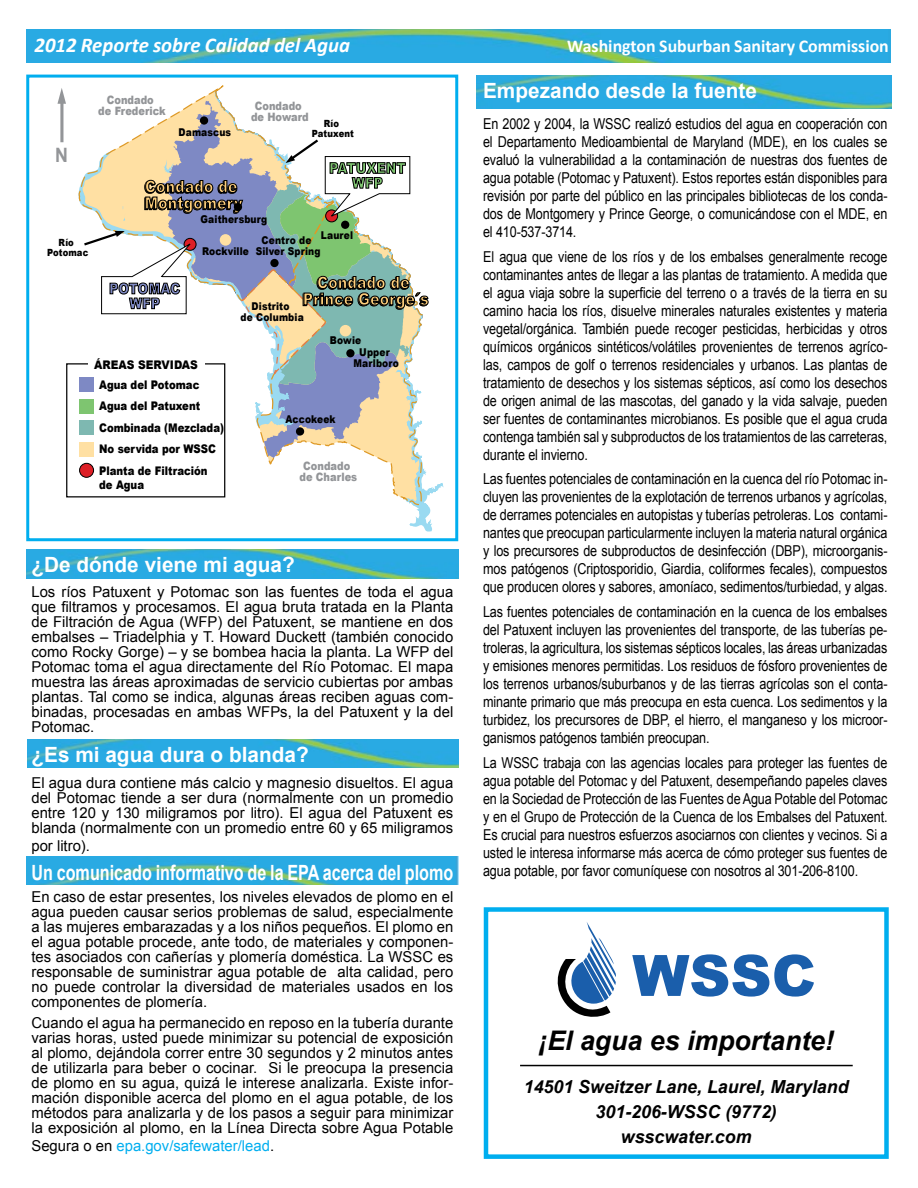
<style>
.page{position:relative;width:918px;height:1188px;background:#fff}
.page>*{position:absolute;margin:0;border:0;box-sizing:border-box;transform-origin:0 0}
.t1{font:italic 700 27px "Arial";color:#000}
.t2{font:700 21px "Arial";color:#fff}
.t3{font:700 21px "Arial";color:#fff;scale:.77 1}
.t4{font:italic 700 21px "Calibri";color:#fff}
.t5{font:700 19.8px "Arial";color:#939598;scale:.9 1}
.t6{font:italic 700 18px/24.9px "Arial";color:#000;text-align:center}
.t7{font:700 18px "Calibri";color:#fff}
.t8{font:900 16.5px/16.5px "Arial";letter-spacing:.015em;color:#fdce7b;text-align:center;scale:.85 1}
.t9{font:15px/18px "Arial";letter-spacing:-.01em;color:#000;text-align:justify;scale:.84 1}
.t10{font:15px/15px "Arial";letter-spacing:-.01em;color:#000;text-align:justify}
.t11{font:15px "Arial";color:#00aeef}
.t12{font:900 14.85px/14.9px "Arial";letter-spacing:.015em;color:#7ec570;text-align:center;scale:.85 1}
.t13{font:900 14.85px/14.9px "Arial";letter-spacing:.015em;color:#7e89c4;text-align:center;scale:.85 1}
.t14{font:900 11.85px/21.6px "Arial";color:#000;scale:.85 1}
.t15{font:900 11.85px "Arial";color:#000;scale:.9 1}
.t16{font:900 11.55px/11.6px "Arial";color:#939598;text-align:center;scale:.85 1}
.t17{font:900 10.8px/10.8px "Arial";letter-spacing:.015em;color:#000;text-align:center;scale:.85 1}
.t18{font:900 9.9px/9.9px "Arial";letter-spacing:.015em;color:#000;text-align:center;scale:.85 1}
.s1{color:#000}
</style>
<div class="page">
<div style="left:26px;top:75px;width:432px;height:466px;border:3px solid #00aeef"></div>
<img style="left:26px;top:857px;width:432px;height:28px">
<img style="left:27px;top:739px;width:431px;height:29px">
<div style="left:484px;top:907px;width:405px;height:252px;border:4px solid #00aeef"></div>
<img style="left:476px;top:75px;width:416px;height:33px">
<img style="left:26px;top:29px;width:864px;height:33px">
<svg style="left:84px;top:85px;width:360px;height:447px"></svg>
<div style="left:79px;top:421px;width:14px;height:14px;background:#7eb8b1"></div>
<div style="left:79px;top:442px;width:14px;height:14px;background:#ffe0a3"></div>
<div style="left:79px;top:399px;width:14px;height:14px;background:#7ec570"></div>
<div style="left:79px;top:378px;width:14px;height:14px;background:#7e89c4"></div>
<div style="left:80px;top:463px;width:14px;height:14px;background:#dd1f26;border-radius:50%"></div>
<div style="left:79px;top:463px;width:15px;height:15px;border:1px solid #000;border-radius:50%"></div>
<div style="left:66px;top:363px;width:159px;height:134px;border:1px solid #000"></div>
<div style="left:88px;top:359px;width:116px;height:11px;background:#fff"></div>
<svg style="left:57px;top:88px;width:9px;height:54px"></svg>
<div style="left:341px;top:221px;width:8px;height:8px;background:#000;border-radius:50%"></div>
<div style="left:200px;top:116px;width:8px;height:9px;background:#000;border-radius:50%"></div>
<div style="left:270px;top:259px;width:9px;height:8px;background:#000;border-radius:50%"></div>
<div style="left:346px;top:349px;width:9px;height:8px;background:#000;border-radius:50%"></div>
<div style="left:296px;top:427px;width:8px;height:9px;background:#000;border-radius:50%"></div>
<div style="left:234px;top:203px;width:8px;height:8px;background:#000;border-radius:50%"></div>
<div style="left:220px;top:234px;width:11px;height:12px;background:#ffe0a3;border-radius:50%"></div>
<div style="left:340px;top:325px;width:11px;height:11px;background:#ffe0a3;border-radius:50%"></div>
<img style="left:26px;top:550px;width:432px;height:28px">
<svg style="left:557px;top:922px;width:59px;height:95px"></svg>
<svg style="left:632px;top:954px;width:182px;height:43px"></svg>
<hr style="left:520px;top:1065px;width:333px;height:1px;background:#000">
<h2 class="t4" style="left:34px;top:32px;width:317px">2012 Reporte sobre Calidad del Agua</h2>
<p class="t7" style="left:567px;top:35px;width:323px">Washington Suburban Sanitary Commission</p>
<h3 class="t5" style="left:55px;top:142px;width:16px">N</h3>
<p class="t16" style="left:98px;top:93px;width:81px">Condado<br>de Frederick</p>
<p class="t17" style="left:179px;top:126px;width:63px">Damascus</p>
<p class="t16" style="left:251px;top:99px;width:69px">Condado de Howard</p>
<p class="t18" style="left:312px;top:118px;width:51px">Río<br>Patuxent</p>
<p class="t8" style="left:145px;top:178px;width:117px;text-align:left">Condado de<br>Montgomery</p>
<p class="t12" style="left:329px;top:160px;width:92px">PATUXENT<br>WFP</p>
<p class="t17" style="left:201px;top:213px;width:80px">Gaithersburg</p>
<p class="t17" style="left:202px;top:245px;width:57px">Rockville</p>
<p class="t17" style="left:321px;top:229px;width:39px">Laurel</p>
<p class="t18" style="left:47px;top:237px;width:50px">Río<br>Potomac</p>
<p class="t17" style="left:256px;top:234px;width:78px">Centro de<br>Silver Spring</p>
<p class="t13" style="left:109px;top:281px;width:85px">POTOMAC<br>WFP</p>
<p class="t15" style="left:94px;top:356px;width:117px">ÁREAS SERVIDAS</p>
<p class="t14" style="left:99px;top:373px;width:148px">Agua del Potomac<br>Agua del Patuxent<br>Combinada (Mezclada)<br>No servida por WSSC<br>Planta de Filtración</p>
<p class="t14" style="left:99px;top:474px;width:54px">de Agua</p>
<p class="t8" style="left:303px;top:274px;width:149px">Condado de<br>Prince George´s</p>
<p class="t17" style="left:241px;top:301px;width:76px">Distrito<br>de Columbia</p>
<p class="t17" style="left:330px;top:334px;width:38px">Bowie</p>
<p class="t17" style="left:353px;top:346px;width:55px;line-height:11.6px">Upper<br>Marlboro</p>
<p class="t17" style="left:285px;top:413px;width:61px">Accokeek</p>
<p class="t16" style="left:300px;top:459px;width:69px">Condado de Charles</p>
<h2 class="t2" style="left:31px;top:550px;width:265px">¿De dónde viene mi agua?</h2>
<p class="t10" style="left:31px;top:584px;width:423px">Los ríos Patuxent y Potomac son las fuentes de toda el agua que filtramos y procesamos. El agua bruta tratada en la Planta de Filtración de Agua (WFP) del Patuxent, se mantiene en dos embalses – Triadelphia y T. Howard Duckett (también conocido como Rocky Gorge) – y se bombea hacia la planta. La WFP del Potomac toma el agua directamente del Río Potomac. El mapa muestra las áreas aproximadas de servicio cubiertas por ambas plantas. Tal como se indica, algunas áreas reciben aguas com&shy;binadas, procesadas en ambas WFPs, la del Patuxent y la del Potomac.</p>
<h2 class="t2" style="left:31px;top:741px;width:279px">¿Es mi agua dura o blanda?</h2>
<p class="t10" style="left:31px;top:776px;width:423px">El agua dura contiene más calcio y magnesio disueltos. El agua del Potomac tiende a ser dura (normalmente con un promedio entre 120 y 130 miligramos por litro). El agua del Patuxent es blanda (normalmente con un promedio entre 60 y 65 miligramos</p>
<p class="t10" style="left:31px;top:839px;width:60px">por litro).</p>
<h2 class="t3" style="left:31px;top:859px;width:549px">Un comunicado informativo de la EPA acerca del plomo</h2>
<p class="t10" style="left:31px;top:889px;width:423px">En caso de estar presentes, los niveles elevados de plomo en el agua pueden causar serios problemas de salud, especialmente a las mujeres embarazadas y a los niños pequeños. El plomo en el agua potable procede, ante todo, de materiales y componen&shy;tes asociados con cañerías y plomería doméstica. La WSSC es responsable de suministrar agua potable de alta calidad, pero no puede controlar la diversidad de materiales usados en los componentes de plomería.</p>
<p class="t10" style="left:31px;top:1016px;width:423px">Cuando el agua ha permanecido en reposo en la tubería durante varias horas, usted puede minimizar su potencial de exposición al plomo, dejándola correr entre 30 segundos y 2 minutos antes de utilizarla para beber o cocinar. Si le preocupa la presencia de plomo en su agua, quizá le interese analizarla. Existe infor&shy;mación disponible acerca del plomo en el agua potable, de los métodos para analizarla y de los pasos a seguir para minimizar la exposición al plomo, en la Línea Directa sobre Agua Potable</p>
<p class="t11" style="left:31px;top:1136px;width:244px"><span class="s1">Segura o en</span> epa.gov/safewater/lead<span class="s1">.</span></p>
<h2 class="t2" style="left:483px;top:77px;width:275px">Empezando desde la fuente</h2>
<p class="t9" style="left:483px;top:115px;width:483px">En 2002 y 2004, la WSSC realizó estudios del agua en cooperación con el Departamento Medioambiental de Maryland (MDE), en los cuales se evaluó la vulnerabilidad a la contaminación de nuestras dos fuentes de agua potable (Potomac y Patuxent). Estos reportes están disponibles para revisión por parte del público en las principales bibliotecas de los conda&shy;dos de Montgomery y Prince George, o comunicándose con el MDE, en el 410-537-3714.</p>
<p class="t9" style="left:483px;top:247px;width:483px">El agua que viene de los ríos y de los embalses generalmente recoge contaminantes antes de llegar a las plantas de tratamiento. A medida que el agua viaja sobre la superficie del terreno o a través de la tierra en su camino hacia los ríos, disuelve minerales naturales existentes y materia vegetal/orgánica. También puede recoger pesticidas, herbicidas y otros químicos orgánicos sintéticos/volátiles provenientes de terrenos agríco&shy;las, campos de golf o terrenos residenciales y urbanos. Las plantas de tratamiento de desechos y los sistemas sépticos, así como los desechos de origen animal de las mascotas, del ganado y la vida salvaje, pueden ser fuentes de contaminantes microbianos. Es posible que el agua cruda contenga también sal y subproductos de los tratamientos de las carreteras, durante el invierno.</p>
<p class="t9" style="left:483px;top:470px;width:483px">Las fuentes potenciales de contaminación en la cuenca del río Potomac in&shy;cluyen las provenientes de la explotación de terrenos urbanos y agrícolas, de derrames potenciales en autopistas y tuberías petroleras. Los contami&shy;nantes que preocupan particularmente incluyen la materia natural orgánica y los precursores de subproductos de desinfección (DBP), microorganis&shy;mos patógenos (Criptosporidio, Giardia, coliformes fecales), compuestos que producen olores y sabores, amoníaco, sedimentos/turbiedad, y algas.</p>
<p class="t9" style="left:483px;top:603px;width:483px">Las fuentes potenciales de contaminación en la cuenca de los embalses del Patuxent incluyen las provenientes del transporte, de las tuberías pe&shy;troleras, la agricultura, los sistemas sépticos locales, las áreas urbanizadas y emisiones menores permitidas. Los residuos de fósforo provenientes de los terrenos urbanos/suburbanos y de las tierras agrícolas son el conta&shy;minante primario que más preocupa en esta cuenca. Los sedimentos y la turbidez, los precursores de DBP, el hierro, el manganeso y los microor&shy;ganismos patógenos también preocupan.</p>
<p class="t9" style="left:483px;top:754px;width:483px">La WSSC trabaja con las agencias locales para proteger las fuentes de agua potable del Potomac y del Patuxent, desempeñando papeles claves en la Sociedad de Protección de las Fuentes de Agua Potable del Potomac y en el Grupo de Protección de la Cuenca de los Embalses del Patuxent.<br>Es crucial para nuestros esfuerzos asociarnos con clientes y vecinos. Si a usted le interesa informarse más acerca de cómo proteger sus fuentes de agua potable, por favor comuníquese con nosotros al 301-206-8100.</p>
<h1 class="t1" style="left:538px;top:1023px;width:297px">¡El agua es importante!</h1>
<p class="t6" style="left:524px;top:1075px;width:326px">14501 Sweitzer Lane, Laurel, Maryland<br>301-206-WSSC (9772)<br>wsscwater.com</p>
</div>
